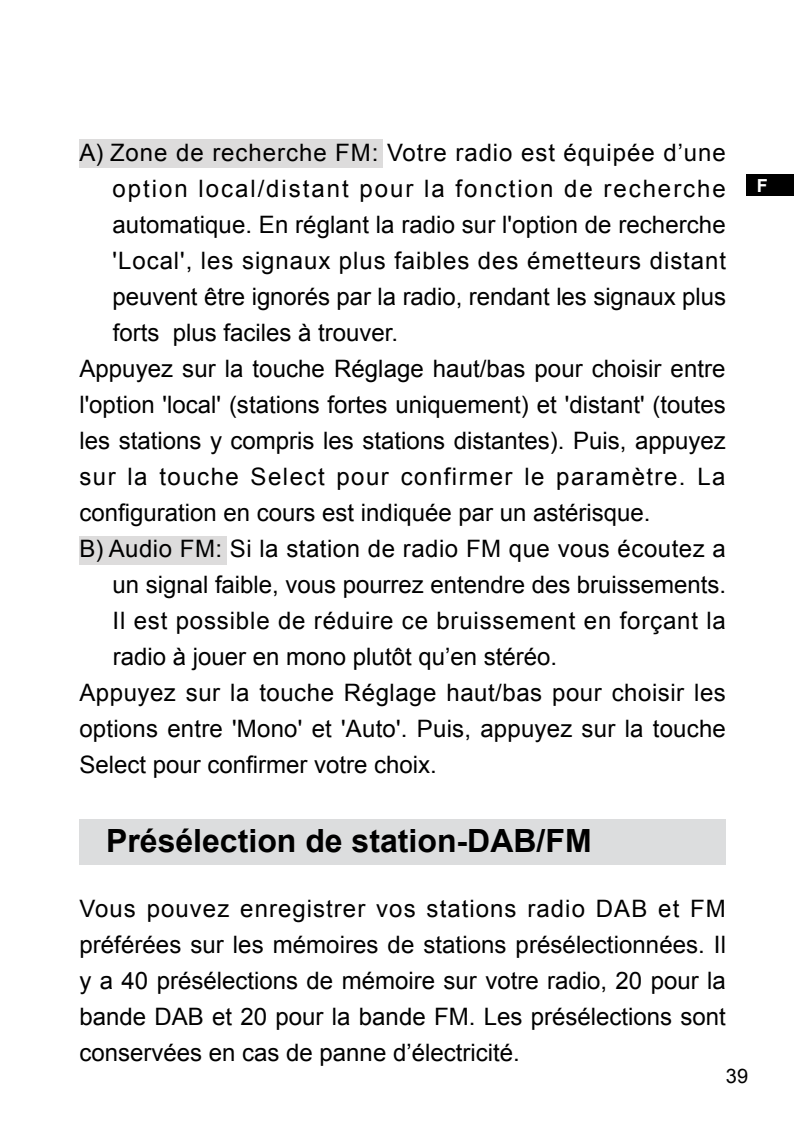
<style>
.page{position:relative;width:794px;height:1134px;background:#fff}
.page>*{position:absolute;margin:0;border:0;box-sizing:border-box;transform-origin:0 0}
.t1{font:700 32px "Arial";color:#000}
.t2{font:24px/36px "Arial";letter-spacing:.005em;color:#000;text-align:justify}
.t3{font:24px "Arial";letter-spacing:.04em;color:#000}
.t4{font:24px "Arial";letter-spacing:.035em;color:#000}
.t5{font:24px "Arial";letter-spacing:.085em;color:#000}
.t6{font:24px "Arial";letter-spacing:.06em;color:#000}
.t7{font:20px "Arial";color:#000}
.t8{font:700 18px "Arial";color:#fff}
</style>
<div class="page">
<div style="left:747px;top:174px;width:47px;height:22px;background:#000"></div>
<div style="left:79px;top:820px;width:647px;height:45px;background:#dcddde"></div>
<div style="left:79px;top:536px;width:148px;height:28px;background:#dddcdc"></div>
<div style="left:79px;top:139px;width:304px;height:28px;background:#dddcdc"></div>
<p class="t3" style="left:79px;top:136px;width:648px">A) Zone de recherche FM: Votre radio est équipée d’une</p>
<p class="t5" style="left:112px;top:172px;width:615px">option local/distant pour la fonction de recherche</p>
<p class="t2" style="left:112px;top:206px;width:614px">automatique. En réglant la radio sur l'option de recherche</p>
<p class="t3" style="left:113px;top:244px;width:615px">'Local', les signaux plus faibles des émetteurs distant</p>
<p class="t2" style="left:113px;top:278px;width:615px">peuvent être ignorés par la radio, rendant les signaux plus</p>
<p class="t2" style="left:113px;top:314px;width:287px">forts plus faciles à trouver.</p>
<p class="t2" style="left:79px;top:350px;width:648px">Appuyez sur la touche Réglage haut/bas pour choisir entre</p>
<p class="t2" style="left:79px;top:386px;width:648px">l'option 'local' (stations fortes uniquement) et 'distant' (toutes</p>
<p class="t2" style="left:79px;top:422px;width:648px">les stations y compris les stations distantes). Puis, appuyez</p>
<p class="t6" style="left:79px;top:460px;width:647px">sur la touche Select pour confirmer le paramètre. La</p>
<p class="t2" style="left:79px;top:494px;width:572px">configuration en cours est indiquée par un astérisque.</p>
<p class="t2" style="left:79px;top:530px;width:648px">B) Audio FM: Si la station de radio FM que vous écoutez a</p>
<p class="t2" style="left:112px;top:566px;width:615px">un signal faible, vous pourrez entendre des bruissements.</p>
<p class="t4" style="left:113px;top:604px;width:615px">Il est possible de réduire ce bruissement en forçant la</p>
<p class="t2" style="left:113px;top:638px;width:446px">radio à jouer en mono plutôt qu’en stéréo.</p>
<p class="t2" style="left:79px;top:674px;width:648px">Appuyez sur la touche Réglage haut/bas pour choisir les</p>
<p class="t2" style="left:79px;top:710px;width:648px">options entre 'Mono' et 'Auto'. Puis, appuyez sur la touche</p>
<p class="t2" style="left:79px;top:746px;width:359px">Select pour confirmer votre choix.</p>
<p class="t8" style="left:757px;top:173px;width:12px">F</p>
<h1 class="t1" style="left:106px;top:819px;width:487px">Présélection de station-DAB/FM</h1>
<p class="t2" style="left:79px;top:890px;width:648px">Vous pouvez enregistrer vos stations radio DAB et FM préférées sur les mémoires de stations présélectionnées. Il y a 40 présélections de mémoire sur votre radio, 20 pour la bande DAB et 20 pour la bande FM. Les présélections sont conservées en cas de panne d’électricité.</p>
<p class="t7" style="left:726px;top:1063px;width:24px">39</p>
</div>
